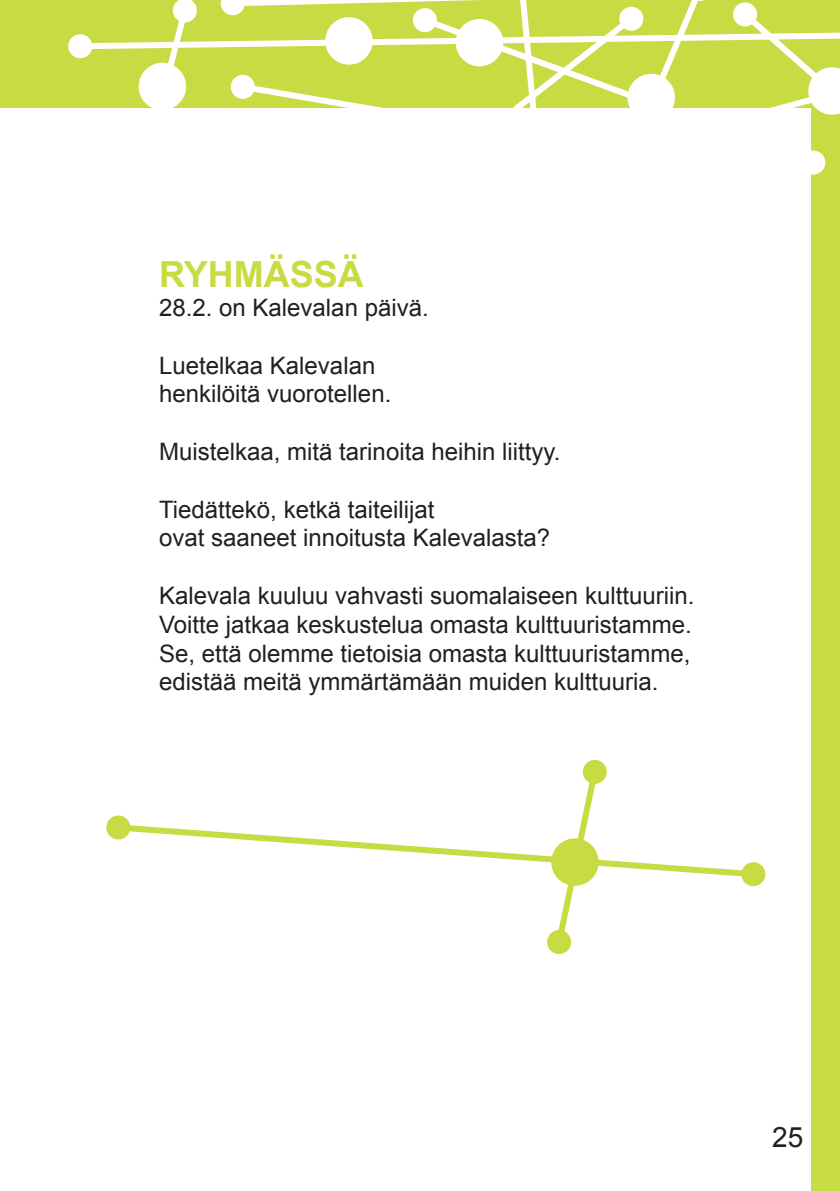
<style>
.page{position:relative;width:840px;height:1191px;background:#fff}
.page>*{position:absolute;margin:0;border:0;box-sizing:border-box;transform-origin:0 0}
.t1{font:700 36px "Arial";color:#c9db43}
.t2{font:28px "Arial";color:#231f20}
.t3{font:24px/28.8px "Arial";color:#231f20}
</style>
<div class="page">
<div style="left:0;top:0;width:839px;height:108px;background:#c9db43"></div>
<div style="left:811px;top:0;width:28px;height:1191px;background:#c9db43"></div>
<svg style="left:68px;top:0;width:771px;height:175px"></svg>
<svg style="left:106px;top:759px;width:660px;height:195px"></svg>
<div style="left:554px;top:841px;width:41px;height:42px;background:#c9db43;border-radius:50%"></div>
<div style="left:551px;top:838px;width:47px;height:48px;border:6px solid #c9db43;border-radius:50%"></div>
<h1 class="t1" style="left:159px;top:250px;width:25px">RYH</h1>
<h1 class="t1" style="left:234px;top:250px;width:126px">MÄSSÄ</h1>
<p class="t3" style="left:159px;top:293px;width:271px">28.2. on Kalevalan päivä.</p>
<p class="t3" style="left:159px;top:351px;width:234px">Luetelkaa Kalevalan henkilöitä vuorotellen.</p>
<p class="t3" style="left:159px;top:437px;width:403px">Muistelkaa, mitä tarinoita heihin liittyy.</p>
<p class="t3" style="left:159px;top:495px;width:392px">Tiedättekö, ketkä taiteilijat<br>ovat saaneet innoitusta Kalevalasta?</p>
<p class="t3" style="left:159px;top:581px;width:536px">Kalevala kuuluu vahvasti suomalaiseen kulttuuriin.<br>Voitte jatkaa keskustelua omasta kulttuuristamme.<br>Se, että olemme tietoisia omasta kulttuuristamme, edistää meitä ymmärtämään muiden kulttuuria.</p>
<p class="t2" style="left:771px;top:1119px;width:33px">25</p>
</div>
